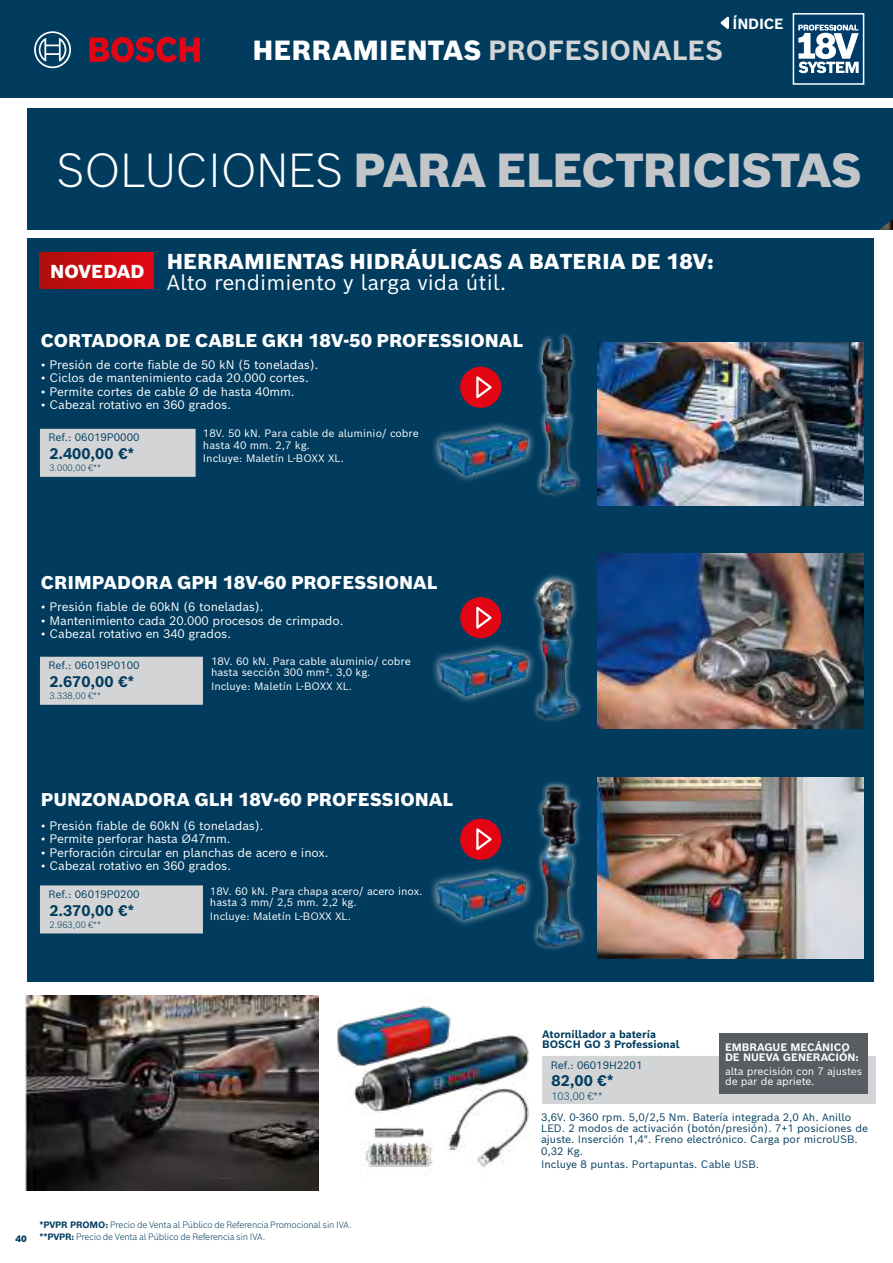
<style>
.page{position:relative;width:893px;height:1263px;background:#fff}
.page>*{position:absolute;margin:0;border:0;box-sizing:border-box;transform-origin:0 0}
.t1{font:900 46.5px "Bosch Sans";letter-spacing:-.02em;color:#c2c6c9}
.t2{font:700 27px "Bosch Sans";letter-spacing:.005em;color:#d2d4d5}
.t3{font:900 21px "Bosch Sans";color:#fff}
.t4{font:21px "Bosch Sans";color:#fff}
.t5{font:900 18.3px "Bosch Sans";color:#fff}
.t6{font:900 18px "Bosch Sans";color:#fff}
.t7{font:700 15px "Bosch Sans";color:#013c5f}
.t8{font:700 14.4px "Bosch Sans";letter-spacing:-.015em;color:#fff}
.t9{font:12px "Bosch Sans";letter-spacing:-.01em;color:#fff}
.t10{font:10.5px/11.4px "Bosch Sans";color:#fff}
.t11{font:10.5px/11.4px "Bosch Sans";color:#013c5f}
.t12{font:700 10.5px/10.5px "Bosch Sans";color:#013c5f}
.t13{font:700 10.5px/10.5px "Bosch Sans";letter-spacing:-.005em;color:#fff}
.t14{font:300 10.5px "Bosch Sans";color:#013c5f}
.t15{font:300 9px/12px "Bosch Sans";letter-spacing:-.02em;color:#013c5f}
.t16{font:900 9px "Bosch Sans";color:#013c5f}
.s1{font-weight:900;color:#fff}
.s2{font-weight:300;color:#fff}
.s3{font-weight:700}
</style>
<div class="page">
<div style="left:27px;top:108px;width:866px;height:122px;background:#013c5f"></div>
<img style="left:879px;top:219px;width:14px;height:11px">
<div style="left:0;top:0;width:893px;height:98px;background:#013c5f"></div>
<div style="left:793px;top:14px;width:71px;height:70px;background:#003b68"></div>
<svg style="left:798px;top:25px;width:61px;height:48px"></svg>
<div style="left:793px;top:13px;width:71px;height:72px;border:2px solid #fff"></div>
<img style="left:26px;top:995px;width:292px;height:195px">
<svg style="left:89px;top:37px;width:111px;height:25px"></svg>
<svg style="left:34px;top:31px;width:37px;height:37px"></svg>
<div style="left:27px;top:238px;width:846px;height:743px;background:#013c5f"></div>
<div style="left:40px;top:253px;width:113px;height:35px;background:linear-gradient(to right,#ae100a,#e30713)"></div>
<img style="left:597px;top:342px;width:266px;height:164px">
<img style="left:597px;top:553px;width:266px;height:176px">
<img style="left:597px;top:777px;width:266px;height:182px">
<div style="left:536px;top:331px;width:47px;height:167px;background:#fff;opacity:.75"></div>
<img style="left:537px;top:336px;width:46px;height:162px">
<div style="left:531px;top:573px;width:52px;height:150px;background:#fff;opacity:.75"></div>
<img style="left:533px;top:579px;width:50px;height:144px">
<div style="left:531px;top:780px;width:55px;height:172px;background:#fff;opacity:.75"></div>
<img style="left:532px;top:786px;width:54px;height:166px">
<div style="left:40px;top:429px;width:156px;height:48px;background:#d2d4d5"></div>
<div style="left:40px;top:657px;width:163px;height:48px;background:#d2d4d5"></div>
<div style="left:40px;top:885px;width:163px;height:48px;background:#d2d4d5"></div>
<div style="left:431px;top:420px;width:106px;height:64px;background:#fff;opacity:.75"></div>
<img style="left:439px;top:429px;width:89px;height:47px">
<div style="left:431px;top:641px;width:106px;height:64px;background:#fff;opacity:.75"></div>
<img style="left:439px;top:649px;width:89px;height:47px">
<div style="left:429px;top:864px;width:105px;height:64px;background:#fff;opacity:.75"></div>
<img style="left:437px;top:873px;width:89px;height:47px">
<div style="left:542px;top:1056px;width:334px;height:48px;background:#d2d4d5"></div>
<img style="left:336px;top:1006px;width:193px;height:162px">
<div style="left:719px;top:1033px;width:148px;height:60px;background:#585d63"></div>
<svg style="left:720px;top:16px;width:9px;height:13px"></svg>
<div style="left:460px;top:367px;width:41px;height:41px;background:#e30513;border-radius:50%"></div>
<svg style="left:476px;top:376px;width:16px;height:23px"></svg>
<div style="left:460px;top:597px;width:41px;height:41px;background:#e30513;border-radius:50%"></div>
<svg style="left:476px;top:606px;width:16px;height:23px"></svg>
<div style="left:460px;top:819px;width:41px;height:41px;background:#e30513;border-radius:50%"></div>
<svg style="left:476px;top:828px;width:16px;height:23px"></svg>
<h2 class="t2" style="left:252px;top:27px;width:472px"><span class="s1">HERRAMIENTAS</span> PROFESIONALES</h2>
<p class="t8" style="left:733px;top:11px;width:52px">ÍNDICE</p>
<h1 class="t1" style="left:56px;top:131px;width:807px"><span class="s2">SOLUCIONES</span> PARA ELECTRICISTAS</h1>
<h3 class="t5" style="left:50px;top:256px;width:96px">NOVEDAD</h3>
<h3 class="t3" style="left:167px;top:244px;width:549px">HERRAMIENTAS HIDRÁULICAS A BATERIA DE 18V:</h3>
<h3 class="t4" style="left:167px;top:265px;width:341px">Alto rendimiento y larga vida útil.</h3>
<h3 class="t6" style="left:41px;top:325px;width:484px">CORTADORA DE CABLE GKH 18V-50 PROFESSIONAL</h3>
<p class="t9" style="left:41px;top:354px;width:279px">• Presión de corte fiable de 50 kN (5 toneladas).</p>
<p class="t9" style="left:41px;top:368px;width:269px">• Ciclos de mantenimiento cada 20.000 cortes.</p>
<p class="t9" style="left:41px;top:381px;width:255px">• Permite cortes de cable Ø de hasta 40mm.</p>
<p class="t9" style="left:41px;top:395px;width:192px">• Cabezal rotativo en 360 grados.</p>
<p class="t11" style="left:48px;top:431px;width:93px">Ref.: 06019P0000</p>
<p class="t7" style="left:49px;top:441px;width:87px">2.400,00 €*</p>
<p class="t15" style="left:49px;top:461px;width:53px">3.000,00 €**</p>
<p class="t10" style="left:203px;top:427px;width:217px">18V. 50 kN. Para cable de aluminio/ cobre hasta 40 mm. 2,7 kg.</p>
<p class="t10" style="left:203px;top:452px;width:143px">Incluye: Maletín L-BOXX XL.</p>
<h3 class="t6" style="left:41px;top:567px;width:398px">CRIMPADORA GPH 18V-60 PROFESSIONAL</h3>
<p class="t9" style="left:41px;top:597px;width:224px">• Presión fiable de 60kN (6 toneladas).</p>
<p class="t9" style="left:41px;top:610px;width:304px">• Mantenimiento cada 20.000 procesos de crimpado.</p>
<p class="t9" style="left:41px;top:624px;width:192px">• Cabezal rotativo en 340 grados.</p>
<p class="t11" style="left:48px;top:659px;width:93px">Ref.: 06019P0100</p>
<p class="t7" style="left:49px;top:669px;width:87px">2.670,00 €*</p>
<p class="t15" style="left:49px;top:689px;width:53px">3.338,00 €**</p>
<p class="t10" style="left:211px;top:655px;width:201px">18V. 60 kN. Para cable aluminio/ cobre hasta sección 300 mm2. 3,0 kg.</p>
<p class="t10" style="left:211px;top:679px;width:143px">Incluye: Maletín L-BOXX XL.</p>
<h3 class="t6" style="left:41px;top:784px;width:414px">PUNZONADORA GLH 18V-60 PROFESSIONAL</h3>
<p class="t9" style="left:41px;top:815px;width:224px">• Presión fiable de 60kN (6 toneladas).</p>
<p class="t9" style="left:41px;top:829px;width:191px">• Permite perforar hasta Ø47mm.</p>
<p class="t9" style="left:41px;top:842px;width:289px">• Perforación circular en planchas de acero e inox.</p>
<p class="t9" style="left:41px;top:856px;width:192px">• Cabezal rotativo en 360 grados.</p>
<p class="t11" style="left:48px;top:888px;width:93px">Ref.: 06019P0200</p>
<p class="t7" style="left:49px;top:898px;width:87px">2.370,00 €*</p>
<p class="t15" style="left:49px;top:918px;width:53px">2.963,00 €**</p>
<p class="t10" style="left:210px;top:884px;width:214px">18V. 60 kN. Para chapa acero/ acero inox. hasta 3 mm/ 2,5 mm. 2,2 kg.</p>
<p class="t10" style="left:210px;top:909px;width:143px">Incluye: Maletín L-BOXX XL.</p>
<p class="t16" style="left:15px;top:1231px;width:13px">40</p>
<p class="t15" style="left:39px;top:1218px;width:314px"><span class="s3">*PVPR PROMO:</span> Precio de Venta al Público de Referencia Promocional sin IVA. <span class="s3">**PVPR:</span> Precio de Venta al Público de Referencia sin IVA.</p>
<p class="t12" style="left:542px;top:1028px;width:139px">Atornillador a batería<br>BOSCH GO 3 Professional</p>
<p class="t11" style="left:551px;top:1058px;width:93px">Ref.: 06019H2201</p>
<p class="t7" style="left:552px;top:1068px;width:64px">82,00 €*</p>
<p class="t14" style="left:552px;top:1087px;width:52px">103,00 €**</p>
<p class="t13" style="left:725px;top:1040px;width:135px">EMBRAGUE MECÁNICO<br>DE NUEVA GENERACIÓN:</p>
<p class="t10" style="left:725px;top:1064px;width:139px;line-height:10.5px">alta precisión con 7 ajustes de par de apriete.</p>
<p class="t11" style="left:541px;top:1110px;width:329px">3,6V. 0-360 rpm. 5,0/2,5 Nm. Batería integrada 2,0 Ah. Anillo LED. 2 modos de activación (botón/presión). 7+1 posiciones de ajuste. Inserción 1,4". Freno electrónico. Carga por microUSB.<br>0,32 Kg.</p>
<p class="t11" style="left:541px;top:1158px;width:220px">Incluye 8 puntas. Portapuntas. Cable USB.</p>
</div>
